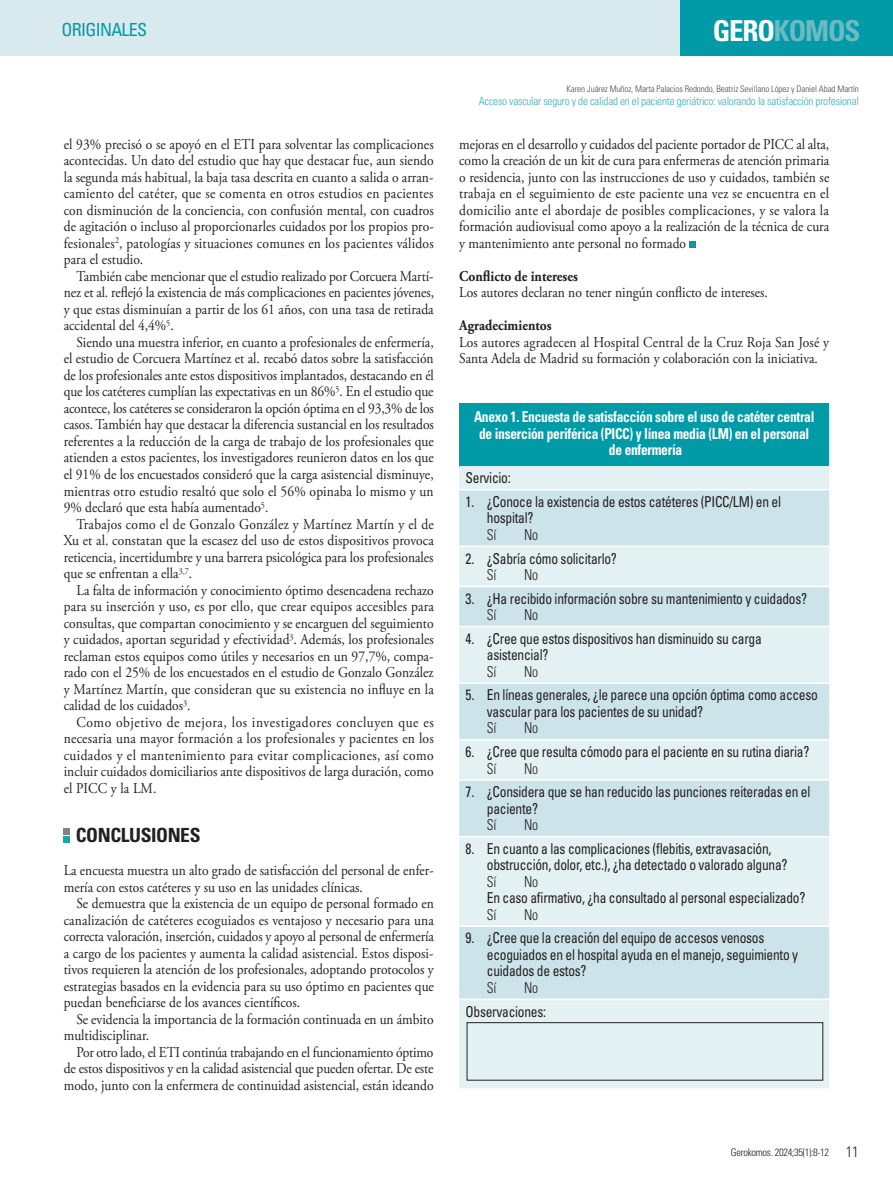
<style>
.page{position:relative;width:893px;height:1191px;background:#fff}
.page>*{position:absolute;margin:0;border:0;box-sizing:border-box;transform-origin:0 0}
.t1{font:700 condensed 28.8px "Univers LT Std";letter-spacing:-.04em;color:#6dbac4}
.t2{font:700 condensed 19.5px "Univers LT Std";letter-spacing:-.02em;color:#231f20}
.t3{font:condensed 18px "Univers LT Std";letter-spacing:-.04em;color:#009ba7}
.t4{font:15px/16.5px "Adobe Garamond Pro";color:#231f20;text-align:justify;scale:.9 1}
.t5{font:condensed 15px/16.5px "Univers LT Std";letter-spacing:-.02em;color:#231f20;scale:.9 1}
.t6{font:700 condensed 15px/16.5px "Univers LT Std";letter-spacing:-.02em;color:#fff;text-align:center;scale:.9 1}
.t7{font:300 condensed 15px "Univers LT Std";letter-spacing:-.02em;color:#231f20;scale:.9 1}
.t8{font:700 15px "Adobe Garamond Pro";color:#231f20;scale:.9 1}
.t9{font:300 condensed 11.25px "Univers LT Std";letter-spacing:-.02em;color:#3aadb8}
.t10{font:300 condensed 10.5px "Univers LT Std";letter-spacing:-.03em;color:#231f20}
.t11{font:300 condensed 9px "Univers LT Std";letter-spacing:-.01em;color:#4b4c4d}
.s1{color:#fff}
.s2{font-size:15px}
</style>
<div class="page">
<div style="left:0;top:0;width:705px;height:55px;background:#d8eaed"></div>
<div style="left:680px;top:0;width:213px;height:55px;background:#009ba7"></div>
<svg style="left:64px;top:828px;width:6px;height:14px"></svg>
<div style="left:690px;top:241px;width:6px;height:7px;background:#009ba7"></div>
<div style="left:459px;top:403px;width:370px;height:63px;background:#009ba7"></div>
<div style="left:459px;top:466px;width:370px;height:622px;background:#e4f1f3"></div>
<svg style="left:459px;top:490px;width:370px;height:508px;background:#d7e9ed"></svg>
<hr style="left:459px;top:489px;width:370px;height:1px;background:#fff">
<hr style="left:459px;top:545px;width:370px;height:2px;background:#fff">
<hr style="left:459px;top:585px;width:370px;height:2px;background:#fff">
<hr style="left:459px;top:626px;width:370px;height:1px;background:#fff">
<hr style="left:459px;top:682px;width:370px;height:2px;background:#fff">
<hr style="left:459px;top:739px;width:370px;height:1px;background:#fff">
<hr style="left:459px;top:779px;width:370px;height:1px;background:#fff">
<hr style="left:459px;top:836px;width:370px;height:1px;background:#fff">
<hr style="left:459px;top:925px;width:370px;height:2px;background:#fff">
<hr style="left:459px;top:998px;width:370px;height:2px;background:#fff">
<div style="left:467px;top:1022px;width:356px;height:58px;border:1px solid #231f20"></div>
<p class="t3" style="left:62px;top:18px;width:87px">ORIGINALES</p>
<h1 class="t1" style="left:713px;top:13px;width:149px"><span class="s1">GERO</span>KOMOS</h1>
<p class="t4" style="left:64px;top:136px;width:413px">el 93% precisó o se apoyó en el ETI para solventar las complicaciones acontecidas. Un dato del estudio que hay que destacar fue, aun siendo la segunda más habitual, la baja tasa descrita en cuanto a salida o arran&shy;camiento del catéter, que se comenta en otros estudios en pacientes con disminución de la conciencia, con confusión mental, con cuadros de agitación o incluso al proporcionarles cuidados por los propios pro&shy;fesionales<sup>2</sup>, patologías y situaciones comunes en los pacientes válidos para el estudio.</p>
<p class="t4" style="left:64px;top:268px;width:413px;text-indent:13px">También cabe mencionar que el estudio realizado por Corcuera Martí&shy;nez et al. reflejó la existencia de más complicaciones en pacientes jóvenes, y que estas disminuían a partir de los 61 años, con una tasa de retirada accidental del 4,4%<sup>5</sup>.</p>
<p class="t4" style="left:64px;top:334px;width:413px;text-indent:13px">Siendo una muestra inferior, en cuanto a profesionales de enfermería, el estudio de Corcuera Martínez et al. recabó datos sobre la satisfacción de los profesionales ante estos dispositivos implantados, destacando en él que los catéteres cumplían las expectativas en un 86%<sup>5</sup>. En el estudio que acontece, los catéteres se consideraron la opción óptima en el 93,3% de los casos. También hay que destacar la diferencia sustancial en los resultados referentes a la reducción de la carga de trabajo de los profesionales que atienden a estos pacientes, los investigadores reunieron datos en los que el 91% de los encuestados consideró que la carga asistencial disminuye, mientras otro estudio resaltó que solo el 56% opinaba lo mismo y un 9% declaró que esta había aumentado<sup>5</sup>.</p>
<p class="t4" style="left:64px;top:516px;width:413px;text-indent:13px">Trabajos como el de Gonzalo González y Martínez Martín y el de Xu et al. constatan que la escasez del uso de estos dispositivos provoca reticencia, incertidumbre y una barrera psicológica para los profesionales que se enfrentan a ella<sup>3,7</sup>.</p>
<p class="t4" style="left:64px;top:582px;width:413px;text-indent:13px">La falta de información y conocimiento óptimo desencadena rechazo para su inserción y uso, es por ello, que crear equipos accesibles para consultas, que compartan conocimiento y se encarguen del seguimiento y cuidados, aportan seguridad y efectividad<sup>3</sup>. Además, los profesionales reclaman estos equipos como útiles y necesarios en un 97,7%, compa&shy;rado con el 25% de los encuestados en el estudio de Gonzalo González y Martínez Martín, que consideran que su existencia no influye en la calidad de los cuidados<sup>3</sup>.</p>
<p class="t4" style="left:64px;top:714px;width:413px;text-indent:13px">Como objetivo de mejora, los investigadores concluyen que es necesaria una mayor formación a los profesionales y pacientes en los cuidados y el mantenimiento para evitar complicaciones, así como incluir cuidados domiciliarios ante dispositivos de larga duración, como el PICC y la LM.</p>
<h2 class="t2" style="left:76px;top:823px;width:126px">CONCLUSIONES</h2>
<p class="t4" style="left:64px;top:862px;width:413px">La encuesta muestra un alto grado de satisfacción del personal de enfer&shy;mería con estos catéteres y su uso en las unidades clínicas.</p>
<p class="t4" style="left:64px;top:895px;width:413px;text-indent:13px">Se demuestra que la existencia de un equipo de personal formado en canalización de catéteres ecoguiados es ventajoso y necesario para una correcta valoración, inserción, cuidados y apoyo al personal de enfermería a cargo de los pacientes y aumenta la calidad asistencial. Estos disposi&shy;tivos requieren la atención de los profesionales, adoptando protocolos y estrategias basados en la evidencia para su uso óptimo en pacientes que puedan beneficiarse de los avances científicos.</p>
<p class="t4" style="left:64px;top:1011px;width:412px;text-indent:13px">Se evidencia la importancia de la formación continuada en un ámbito multidisciplinar.</p>
<p class="t4" style="left:64px;top:1044px;width:413px;text-indent:13px">Por otro lado, el ETI continúa trabajando en el funcionamiento óptimo de estos dispositivos y en la calidad asistencial que pueden ofertar. De este modo, junto con la enfermera de continuidad asistencial, están ideando</p>
<p class="t11" style="left:566px;top:83px;width:294px">Karen Juárez Muñoz, Marta Palacios Redondo, Beatriz Sevillano López y Daniel Abad Martín</p>
<p class="t9" style="left:479px;top:94px;width:381px">Acceso vascular seguro y de calidad en el paciente geriátrico: valorando la satisfacción profesional</p>
<p class="t4" style="left:459px;top:136px;width:413px">mejoras en el desarrollo y cuidados del paciente portador de PICC al alta, como la creación de un kit de cura para enfermeras de atención primaria o residencia, junto con las instrucciones de uso y cuidados, también se trabaja en el seguimiento de este paciente una vez se encuentra en el domicilio ante el abordaje de posibles complicaciones, y se valora la formación audiovisual como apoyo a la realización de la técnica de cura y mantenimiento ante personal no formado</p>
<p class="t8" style="left:459px;top:267px;width:133px">Conflicto de intereses</p>
<p class="t4" style="left:459px;top:285px;width:345px">Los autores declaran no tener ningún conflicto de intereses.</p>
<p class="t8" style="left:459px;top:317px;width:104px">Agradecimientos</p>
<p class="t4" style="left:459px;top:334px;width:413px">Los autores agradecen al Hospital Central de la Cruz Roja San José y<br>Santa Adela de Madrid su formación y colaboración con la iniciativa.</p>
<p class="t6" style="left:474px;top:409px;width:380px">Anexo 1. Encuesta de satisfacción sobre el uso de catéter central de inserción periférica (PICC) y línea media (LM) en el personal de enfermería</p>
<p class="t5" style="left:466px;top:469px;width:52px">Servicio:</p>
<p class="t5" style="left:487px;top:493px;width:328px;text-indent:-21px">1. ¿Conoce la existencia de estos catéteres (PICC/LM) en el hospital?</p>
<p class="t7" style="left:487px;top:525px;width:12px">Sí</p>
<p class="t7" style="left:524px;top:525px;width:17px">No</p>
<p class="t5" style="left:466px;top:550px;width:170px">2. ¿Sabría cómo solicitarlo?</p>
<p class="t7" style="left:487px;top:566px;width:12px">Sí</p>
<p class="t7" style="left:524px;top:566px;width:17px">No</p>
<p class="t5" style="left:466px;top:590px;width:381px">3. ¿Ha recibido información sobre su mantenimiento y cuidados?</p>
<p class="t7" style="left:487px;top:606px;width:12px">Sí</p>
<p class="t7" style="left:524px;top:606px;width:17px">No</p>
<p class="t5" style="left:487px;top:630px;width:307px;text-indent:-21px">4. ¿Cree que estos dispositivos han disminuido su carga asistencial?</p>
<p class="t7" style="left:487px;top:662px;width:12px">Sí</p>
<p class="t7" style="left:524px;top:662px;width:17px">No</p>
<p class="t5" style="left:487px;top:686px;width:369px;text-indent:-21px">5. En líneas generales, ¿le parece una opción óptima como acceso vascular para los pacientes de su unidad?</p>
<p class="t7" style="left:487px;top:719px;width:12px">Sí</p>
<p class="t7" style="left:524px;top:719px;width:17px">No</p>
<p class="t5" style="left:466px;top:743px;width:383px">6. ¿Cree que resulta cómodo para el paciente en su rutina diaria?</p>
<p class="t7" style="left:487px;top:759px;width:12px">Sí</p>
<p class="t7" style="left:524px;top:759px;width:17px">No</p>
<p class="t5" style="left:487px;top:783px;width:361px;text-indent:-21px">7. ¿Considera que se han reducido las punciones reiteradas en el paciente?</p>
<p class="t7" style="left:487px;top:816px;width:12px">Sí</p>
<p class="t7" style="left:524px;top:816px;width:17px">No</p>
<p class="t5" style="left:487px;top:840px;width:335px;text-indent:-21px">8. En cuanto a las complicaciones (flebitis, extravasación, obstrucción, dolor, etc.), ¿ha detectado o valorado alguna?</p>
<p class="t7" style="left:487px;top:872px;width:12px">Sí</p>
<p class="t7" style="left:524px;top:872px;width:17px">No</p>
<p class="t5" style="left:487px;top:889px;width:355px">En caso afirmativo, ¿ha consultado al personal especializado?</p>
<p class="t7" style="left:487px;top:905px;width:12px">Sí</p>
<p class="t7" style="left:524px;top:905px;width:17px">No</p>
<p class="t5" style="left:487px;top:929px;width:347px;text-indent:-21px">9. ¿Cree que la creación del equipo de accesos venosos ecoguiados en el hospital ayuda en el manejo, seguimiento y cuidados de estos?</p>
<p class="t7" style="left:487px;top:978px;width:12px">Sí</p>
<p class="t7" style="left:524px;top:978px;width:17px">No</p>
<p class="t5" style="left:466px;top:1002px;width:91px">Observaciones:</p>
<p class="t10" style="left:731px;top:1145px;width:129px">Gerokomos. 2024;35(1):8-12 <span class="s2">11</span></p>
</div>
